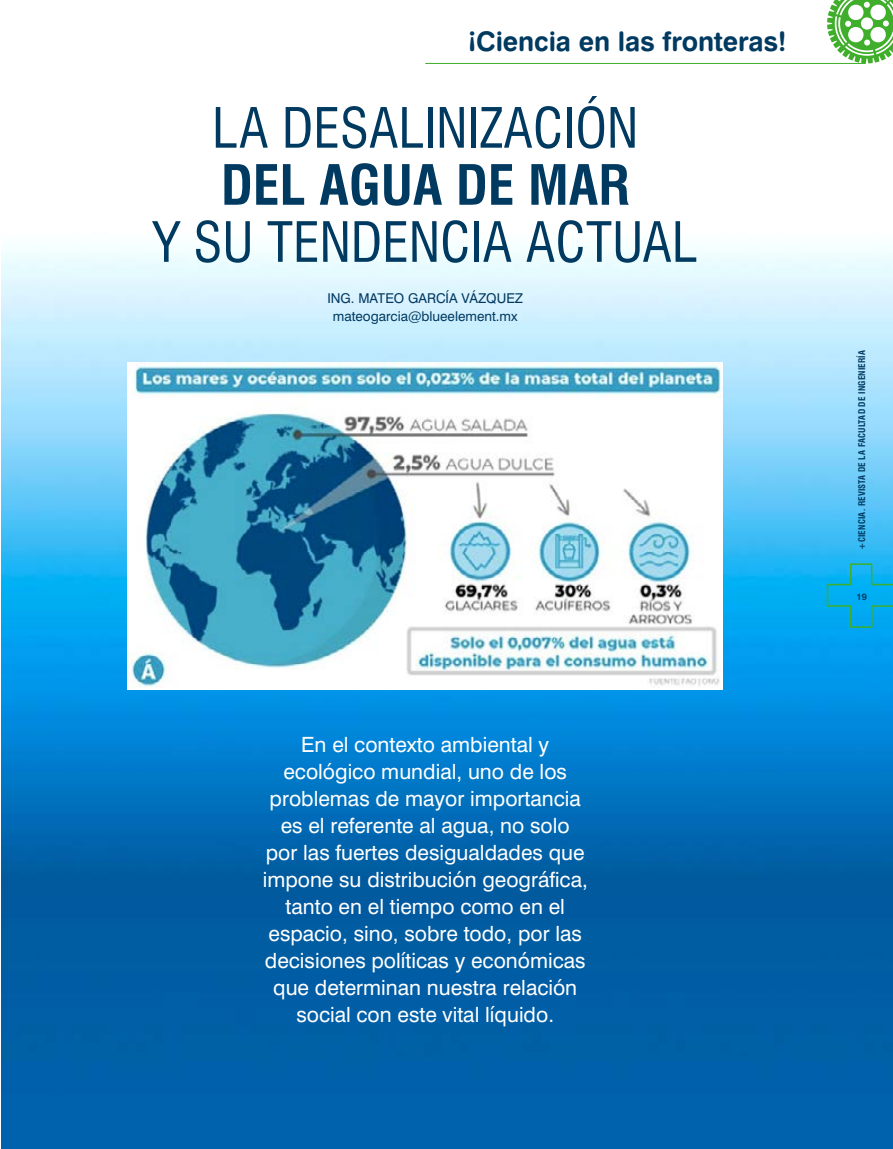
<style>
.page{position:relative;width:893px;height:1149px;background:#fff}
.page>*{position:absolute;margin:0;border:0;box-sizing:border-box;transform-origin:0 0}
.t1{font:condensed 54px "Swiss 721 BT";color:#003a60}
.t2{font:700 condensed 54px "Swiss 721 BT";color:#003a60}
.t3{font:27px "Swiss 721 BT Bold Rounded";letter-spacing:-.005em;color:#003a60}
.t4{font:21px/27px "Swiss 721 BT";color:#fff;text-align:center}
.t5{font:13.5px/18px "Swiss 721 BT";color:#003a60;text-align:center}
.t6{font:9.15px "Swiss 721 BT Bold Rounded";color:#003a60}
.t7{font:700 condensed 9px "Swiss 721 BT";letter-spacing:.02em;color:#003a60}
</style>
<div class="page">
<img style="left:1px;top:63px;width:892px;height:1085px">
<svg style="left:826px;top:562px;width:67px;height:66px;background:#0aade2"></svg>
<svg style="left:827px;top:0;width:66px;height:63px"></svg>
<hr style="left:426px;top:63px;width:439px;height:1px;background:#3fae2a">
<img style="left:128px;top:362px;width:595px;height:326px">
<p class="t3" style="left:468px;top:24px;width:320px">¡Ciencia en las fronteras!</p>
<h1 class="t1" style="left:212px;top:96px;width:428px">LA DESALINIZACIÓN</h1>
<h1 class="t2" style="left:221px;top:153px;width:410px">DEL AGUA DE MAR</h1>
<h1 class="t1" style="left:153px;top:210px;width:546px">Y SU TENDENCIA ACTUAL</h1>
<p class="t5" style="left:327px;top:289px;width:197px">ING. MATEO GARCÍA VÁZQUEZ mateogarcia@blueelement.mx</p>
<p class="t4" style="left:263px;top:730px;width:327px">En el contexto ambiental y ecológico mundial, uno de los problemas de mayor importancia es el referente al agua, no solo por las fuertes desigualdades que impone su distribución geográfica, tanto en el tiempo como en el espacio, sino, sobre todo, por las decisiones políticas y económicas que determinan nuestra relación social con este vital líquido.</p>
<p class="t7" style="left:857px;top:549px;width:201px;rotate:-90deg">+CIENCIA. REVISTA DE LA FACULTAD DE INGENIERÍA</p>
<p class="t6" style="left:856px;top:590px;width:12px">19</p>
</div>
